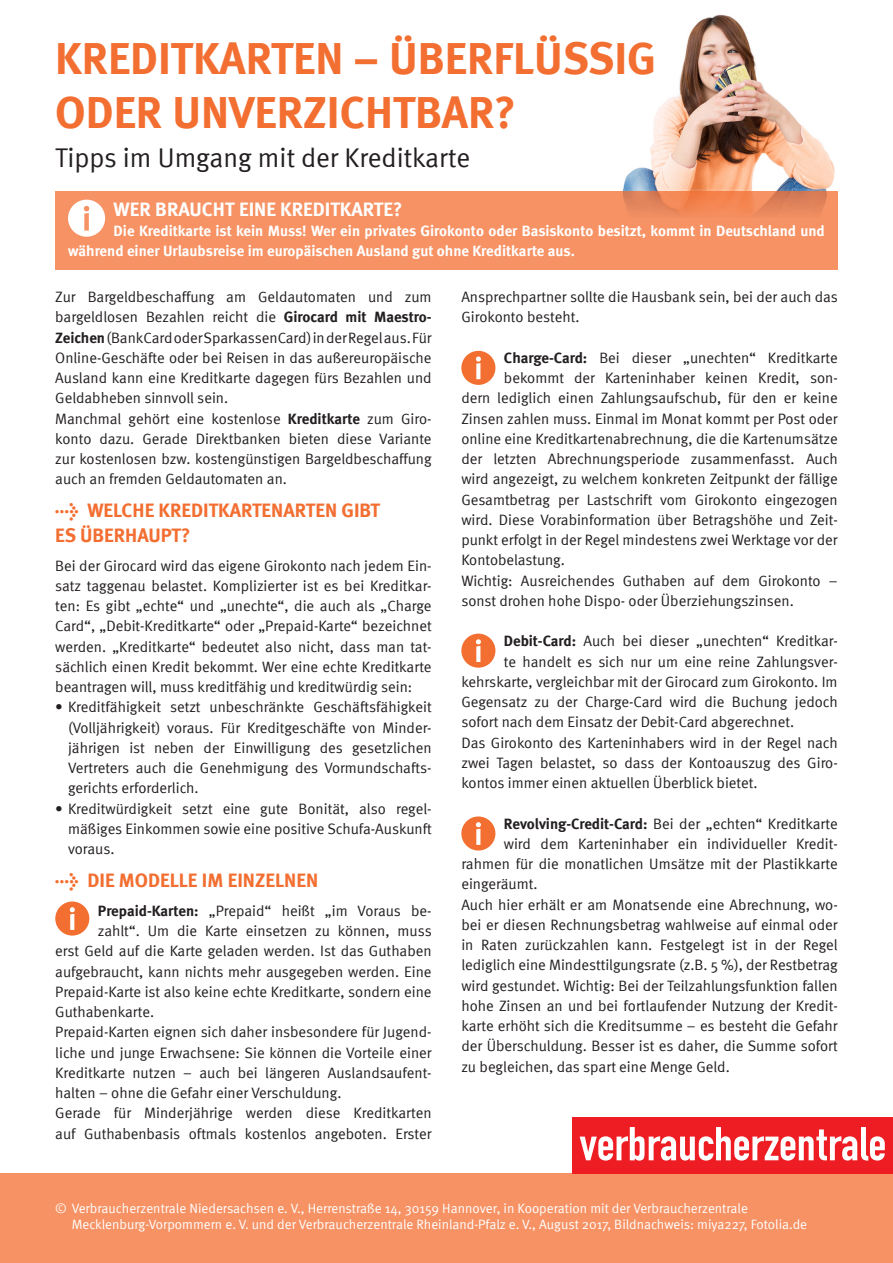
<style>
.page{position:relative;width:893px;height:1263px;background:#fff}
.page>*{position:absolute;margin:0;border:0;box-sizing:border-box;transform-origin:0 0}
.head_1{font:45px/54px "Meta Bold LF";color:#f36e31}
.fliesstext{font:27px "Meta Normal";color:#231f20}
.head_1-2{font:19.5px "Meta Bold LF";color:#f36e31}
.fliesstext-2{font:700 19.5px "Meta";color:#fff}
.fliesstext-3{font:15px/20.2px "Meta Normal";color:#231f20;text-align:justify}
.fliesstext-4{font:700 15px/20.2px "Meta";color:#fff}
.fliesstext-5{font:13.5px "Meta Normal";color:#fff}
.s1{font-family:"Meta Bold LF"}
.s2{font-family:"Meta Bold Expert"}
.s3{font-family:"VZ Meta LF"}
</style>
<div class="page">
<div style="left:0;top:1174px;width:893px;height:89px;background:#f69264"></div>
<div style="left:572px;top:1117px;width:321px;height:57px;background:#ee1d23"></div>
<svg style="left:580px;top:1127px;width:305px;height:33px"></svg>
<img style="left:622px;top:14px;width:213px;height:177px">
<div style="left:55px;top:191px;width:783px;height:79px;background:#f69264"></div>
<svg style="left:68px;top:200px;width:37px;height:37px"></svg>
<svg style="left:55px;top:901px;width:34px;height:34px"></svg>
<svg style="left:461px;top:351px;width:34px;height:34px"></svg>
<svg style="left:461px;top:634px;width:34px;height:34px"></svg>
<svg style="left:461px;top:816px;width:34px;height:34px"></svg>
<p class="head_1" style="left:55px;top:31px;width:602px">KREDITKARTEN – ÜBERFLÜSSIG<br>ODER UNVERZICHTBAR?</p>
<p class="fliesstext" style="left:55px;top:142px;width:416px">Tipps im Umgang mit der Kreditkarte</p>
<p class="fliesstext-2" style="left:114px;top:198px;width:290px">WER BRAUCHT EINE KREDITKARTE?</p>
<p class="fliesstext-4" style="left:68px;top:221px;width:758px;text-indent:46px">Die Kreditkarte ist kein Muss! Wer ein privates Girokonto oder Basiskonto besitzt, kommt in Deutschland und während einer Urlaubsreise im europäischen Ausland gut ohne Kreditkarte aus.</p>
<p class="fliesstext-3" style="left:55px;top:287px;width:378px">Zur Bargeldbeschaffung am Geldautomaten und zum bargeldlosen Bezahlen reicht die <span class="s1">Girocard mit Maestro-Zeichen</span> (BankCard oder SparkassenCard) in der Regel aus. Für Online-Geschäfte oder bei Reisen in das außereuropäische Ausland kann eine Kreditkarte dagegen fürs Bezahlen und Geldabheben sinnvoll sein.</p>
<p class="fliesstext-3" style="left:55px;top:408px;width:378px">Manchmal gehört eine kostenlose <span class="s1">Kreditkarte</span> zum Giro&shy;konto dazu. Gerade Direktbanken bieten diese Variante zur kostenlosen bzw. kostengünstigen Bargeldbeschaffung auch an fremden Geldautomaten an.</p>
<p class="head_1-2" style="left:55px;top:499px;width:326px"><span class="s2">l</span> WELCHE KREDITKARTENARTEN GIBT</p>
<p class="head_1-2" style="left:55px;top:523px;width:137px">ES ÜBERHAUPT?</p>
<p class="fliesstext-3" style="left:55px;top:555px;width:378px">Bei der Girocard wird das eigene Girokonto nach jedem Ein&shy;satz taggenau belastet. Komplizierter ist es bei Kreditkar&shy;ten: Es gibt „echte“ und „unechte“, die auch als „Charge Card“, „Debit-Kreditkarte“ oder „Prepaid-Karte“ bezeichnet werden. „Kreditkarte“ bedeutet also nicht, dass man tat&shy;sächlich einen Kredit bekommt. Wer eine echte Kreditkarte beantragen will, muss kreditfähig und kreditwürdig sein:</p>
<p class="fliesstext-3" style="left:68px;top:697px;width:365px;text-indent:-13px">• Kreditfähigkeit setzt unbeschränkte Geschäftsfähigkeit (Volljährigkeit) voraus. Für Kreditgeschäfte von Minder&shy;jährigen ist neben der Einwilligung des gesetzlichen Vertreters auch die Genehmigung des Vormundschafts&shy;gerichts erforderlich.</p>
<p class="fliesstext-3" style="left:68px;top:798px;width:365px;text-indent:-13px">• Kreditwürdigkeit setzt eine gute Bonität, also regel&shy;mäßiges Einkommen sowie eine positive Schufa-Auskunft voraus.</p>
<p class="head_1-2" style="left:55px;top:869px;width:264px"><span class="s2">l</span> DIE MODELLE IM EINZELNEN</p>
<p class="fliesstext-3" style="left:98px;top:900px;width:335px"><span class="s1">Prepaid-Karten:</span> „Prepaid“ heißt „im Voraus be-</p>
<p class="fliesstext-3" style="left:98px;top:921px;width:335px">zahlt“. Um die Karte einsetzen zu können, muss</p>
<p class="fliesstext-3" style="left:55px;top:941px;width:378px">erst Geld auf die Karte geladen werden. Ist das Guthaben</p>
<p class="fliesstext-3" style="left:55px;top:961px;width:378px">aufgebraucht, kann nichts mehr ausgegeben werden. Eine</p>
<p class="fliesstext-3" style="left:55px;top:981px;width:378px">Prepaid-Karte ist also keine echte Kreditkarte, sondern eine</p>
<p class="fliesstext-3" style="left:55px;top:1002px;width:100px">Guthabenkarte.</p>
<p class="fliesstext-3" style="left:55px;top:1022px;width:378px">Prepaid-Karten eignen sich daher insbesondere für Jugend&shy;liche und junge Erwachsene: Sie können die Vorteile einer Kreditkarte nutzen – auch bei längeren Auslandsaufent&shy;halten – ohne die Gefahr einer Verschuldung.</p>
<p class="fliesstext-3" style="left:55px;top:1103px;width:378px">Gerade für Minderjährige werden diese Kreditkarten auf Guthabenbasis oftmals kostenlos angeboten. Erster</p>
<p class="fliesstext-3" style="left:461px;top:287px;width:378px">Ansprechpartner sollte die Hausbank sein, bei der auch das<br>Girokonto besteht.</p>
<p class="fliesstext-3" style="left:504px;top:347px;width:335px"><span class="s1">Charge-Card:</span> Bei dieser „unechten“ Kreditkarte</p>
<p class="fliesstext-3" style="left:504px;top:368px;width:335px">bekommt der Karteninhaber keinen Kredit, son-</p>
<p class="fliesstext-3" style="left:461px;top:388px;width:378px">dern lediglich einen Zahlungsaufschub, für den er keine</p>
<p class="fliesstext-3" style="left:461px;top:408px;width:378px">Zinsen zahlen muss. Einmal im Monat kommt per Post oder</p>
<p class="fliesstext-3" style="left:461px;top:428px;width:378px">online eine Kreditkartenabrechnung, die die Kartenumsätze</p>
<p class="fliesstext-3" style="left:461px;top:449px;width:378px">der letzten Abrechnungsperiode zusammenfasst. Auch</p>
<p class="fliesstext-3" style="left:461px;top:469px;width:378px">wird angezeigt, zu welchem konkreten Zeitpunkt der fällige</p>
<p class="fliesstext-3" style="left:461px;top:489px;width:378px">Gesamtbetrag per Lastschrift vom Girokonto eingezogen</p>
<p class="fliesstext-3" style="left:461px;top:509px;width:378px">wird. Diese Vorabinformation über Betragshöhe und Zeit-</p>
<p class="fliesstext-3" style="left:461px;top:530px;width:378px">punkt erfolgt in der Regel mindestens zwei Werktage vor der</p>
<p class="fliesstext-3" style="left:461px;top:550px;width:105px">Kontobelastung.</p>
<p class="fliesstext-3" style="left:461px;top:570px;width:378px">Wichtig: Ausreichendes Guthaben auf dem Girokonto – sonst drohen hohe Dispo- oder Überziehungszinsen.</p>
<p class="fliesstext-3" style="left:504px;top:631px;width:335px"><span class="s1">Debit-Card:</span> Auch bei dieser „unechten“ Kreditkar-</p>
<p class="fliesstext-3" style="left:504px;top:651px;width:335px">te handelt es sich nur um eine reine Zahlungsver-</p>
<p class="fliesstext-3" style="left:461px;top:671px;width:378px">kehrskarte, vergleichbar mit der Girocard zum Girokonto. Im</p>
<p class="fliesstext-3" style="left:461px;top:692px;width:378px">Gegensatz zu der Charge-Card wird die Buchung jedoch</p>
<p class="fliesstext-3" style="left:461px;top:712px;width:334px">sofort nach dem Einsatz der Debit-Card abgerechnet.</p>
<p class="fliesstext-3" style="left:461px;top:732px;width:378px">Das Girokonto des Karteninhabers wird in der Regel nach zwei Tagen belastet, so dass der Kontoauszug des Giro&shy;kontos immer einen aktuellen Überblick bietet.</p>
<p class="fliesstext-3" style="left:504px;top:813px;width:335px"><span class="s1">Revolving-Credit-Card:</span> Bei der „echten“ Kreditkarte</p>
<p class="fliesstext-3" style="left:504px;top:833px;width:334px">wird dem Karteninhaber ein individueller Kredit-</p>
<p class="fliesstext-3" style="left:461px;top:854px;width:378px">rahmen für die monatlichen Umsätze mit der Plastikkarte</p>
<p class="fliesstext-3" style="left:461px;top:874px;width:78px">eingeräumt.</p>
<p class="fliesstext-3" style="left:461px;top:894px;width:378px">Auch hier erhält er am Monatsende eine Abrechnung, wo&shy;bei er diesen Rechnungsbetrag wahlweise auf einmal oder in Raten zurückzahlen kann. Festgelegt ist in der Regel lediglich eine Mindesttilgungsrate (z.B. 5 %), der Restbetrag wird gestundet. Wichtig: Bei der Teilzahlungsfunktion fallen hohe Zinsen an und bei fortlaufender Nutzung der Kredit&shy;karte erhöht sich die Kreditsumme – es besteht die Gefahr der Überschuldung. Besser ist es daher, die Summe sofort zu begleichen, das spart eine Menge Geld.</p>
<p class="fliesstext-5" style="left:55px;top:1200px;width:694px"><span class="s3">©</span> Verbraucherzentrale Niedersachsen e. V., Herrenstraße 14, 30159 Hannover, in Kooperation mit der Verbraucherzentrale</p>
<p class="fliesstext-5" style="left:72px;top:1216px;width:737px">Mecklenburg-Vorpommern e. V. und der Verbraucherzentrale Rheinland-Pfalz e. V., August 2017, Bildnachweis: miya227, Fotolia.de</p>
</div>
